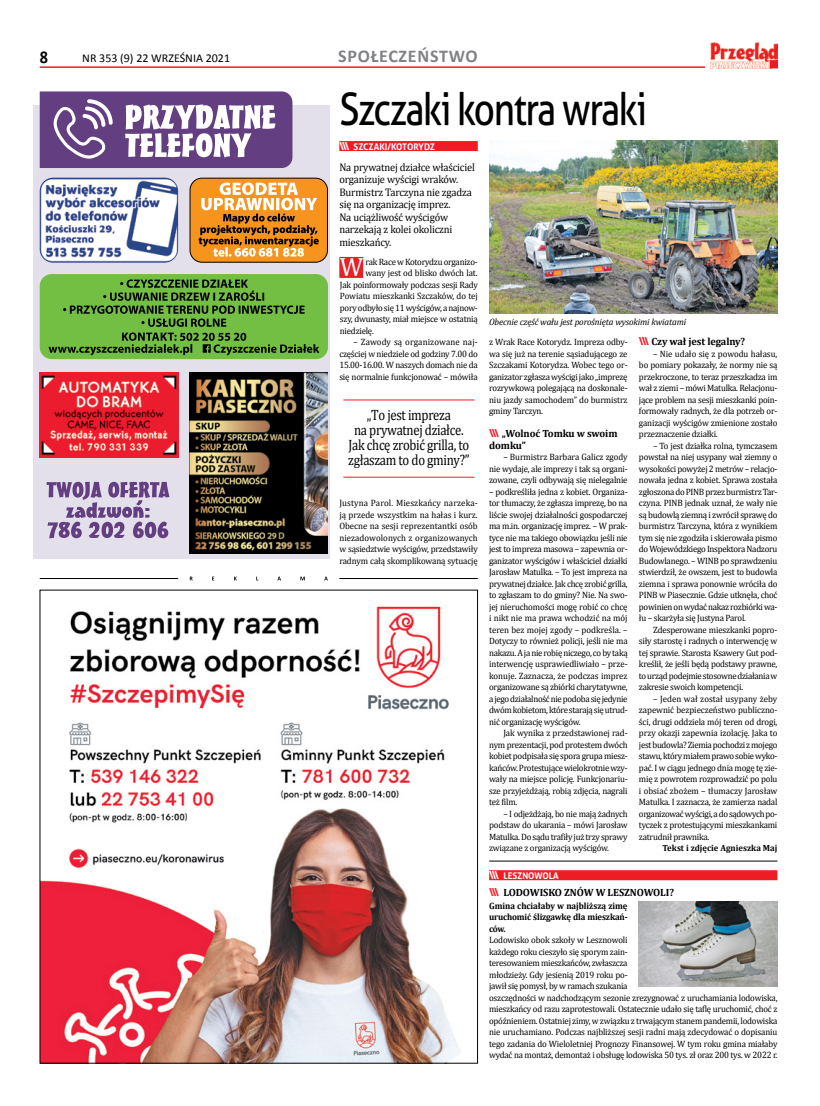
<style>
.page{position:relative;width:820px;height:1106px;background:#fff}
.page>*{position:absolute;margin:0;border:0;box-sizing:border-box;transform-origin:0 0}
.t1{font:45px "Aller";letter-spacing:-.04em;color:#000;scale:.82 1}
.t2{font:26.5px "Cambria";color:#fff;scale:.96 1}
.t3{font:700 18px "Calibri";letter-spacing:.04em;color:#808285}
.t4{font:700 18px "Calibri";color:#000;scale:.9 1}
.t5{font:15px/15px "Cambria";letter-spacing:-.025em;color:#000;text-align:center;scale:.85 1}
.t6{font:12px "Calibri";color:#000}
.t7{font:11px/12.5px "Cambria";letter-spacing:-.015em;color:#000;scale:.95 1}
.t8{font:700 10.5px/11.5px "Cambria";letter-spacing:-.01em;color:#000}
.t9{font:9.2px/11.5px "Cambria";letter-spacing:-.025em;color:#000;text-align:justify;scale:.96 1}
.t10{font:700 9.2px/11.5px "Cambria";letter-spacing:-.02em;color:#000;text-align:justify;scale:.95 1}
.t11{font:italic 9.2px "Cambria";letter-spacing:-.015em;color:#000}
.t12{font:700 9.2px "Aller";color:#fff;scale:.96 1}
.t13{font:700 9px "Cambria";color:#000;scale:.96 1}
.s1{font-size:11px}
.s2{font-family:"Aller";font-size:11px;color:#ed1d24}
</style>
<div class="page">
<hr style="left:40px;top:66px;width:737px;height:2px;background:#ed1d24">
<div style="left:705px;top:42px;width:72px;height:26px;background:#fff"></div>
<img style="left:710px;top:42px;width:67px;height:26px">
<img style="left:42px;top:606px;width:419px;height:455px">
<svg style="left:190px;top:576px;width:137px;height:4px"></svg>
<hr style="left:40px;top:578px;width:138px;height:1px;background:#000">
<hr style="left:339px;top:578px;width:138px;height:1px;background:#000">
<div style="left:339px;top:141px;width:138px;height:10px;background:#ed1d24"></div>
<div style="left:339px;top:257px;width:24px;height:21px;background:#ed1d24"></div>
<div style="left:33px;top:106px;width:296px;height:453px;background:#e3dfeb"></div>
<div style="left:40px;top:274px;width:288px;height:85px;background:#72bf44;border-radius:12px"></div>
<svg style="left:49px;top:279px;width:270px;height:76px"></svg>
<svg style="left:40px;top:91px;width:252px;height:77px;background:#8c71a2"></svg>
<img style="left:40px;top:372px;width:138px;height:85px">
<img style="left:40px;top:178px;width:138px;height:85px">
<div style="left:190px;top:178px;width:137px;height:84px;background:#f7941e;border-radius:12px"></div>
<div style="left:189px;top:178px;width:139px;height:85px;border:1px solid #000;border-radius:12px"></div>
<svg style="left:198px;top:182px;width:120px;height:75px"></svg>
<img style="left:189px;top:372px;width:139px;height:181px">
<div style="left:489px;top:870px;width:288px;height:10px;background:#ed1d24"></div>
<svg style="left:47px;top:481px;width:122px;height:57px"></svg>
<img style="left:489px;top:141px;width:288px;height:172px">
<hr style="left:343px;top:399px;width:131px;height:1px;background:#ed1d24">
<hr style="left:343px;top:476px;width:131px;height:1px;background:#ed1d24">
<img style="left:638px;top:901px;width:139px;height:85px">
<hr style="left:489px;top:860px;width:288px;height:1px;background:#000">
<h3 class="t4" style="left:40px;top:45px;width:11px">8</h3>
<h3 class="t6" style="left:82px;top:51px;width:149px">NR 353 (9) 22 WRZEŚNIA 2021</h3>
<h3 class="t3" style="left:338px;top:45px;width:141px">SPOŁECZEŃSTWO</h3>
<h1 class="t1" style="left:339px;top:82px;width:376px">Szczaki kontra wraki</h1>
<p class="t12" style="left:339px;top:141px;width:101px"><span class="s1">\\\</span> SZCZAKI/KOTORYDZ</p>
<p class="t7" style="left:339px;top:160px;width:144px">Na prywatnej działce właściciel organizuje wyścigi wraków.<br>Burmistrz Tarczyna nie zgadza się na organizację imprez.<br>Na uciążliwość wyścigów narzekają z kolei okoliczni mieszkańcy.</p>
<h2 class="t2" style="left:339px;top:251px;width:26px">W</h2>
<p class="t9" style="left:365px;top:256px;width:118px">rak Race w Kotorydzu organizo-</p>
<p class="t9" style="left:365px;top:267px;width:118px">wany jest od blisko dwóch lat.</p>
<p class="t9" style="left:340px;top:279px;width:145px">Jak poinformowały podczas sesji Rady</p>
<p class="t9" style="left:340px;top:290px;width:145px">Powiatu mieszkanki Szczaków, do tej</p>
<p class="t9" style="left:340px;top:302px;width:145px">pory odbyło się 11 wyścigów, a najnow-</p>
<p class="t9" style="left:340px;top:313px;width:145px">szy, dwunasty, miał miejsce w ostatnią</p>
<p class="t9" style="left:340px;top:325px;width:37px">niedzielę.</p>
<p class="t9" style="left:339px;top:336px;width:146px;text-indent:14px">– Zawody są organizowane naj&shy;częściej w niedziele od godziny 7.00 do 15.00-16.00. W naszych domach nie da się normalnie funkcjonować – mówiła</p>
<h3 class="t5" style="left:348px;top:407px;width:144px">„To jest impreza<br>na prywatnej działce.<br>Jak chcę zrobić grilla, to zgłaszam to do gminy?”</h3>
<p class="t9" style="left:339px;top:497px;width:146px">Justyna Parol. Mieszkańcy narzeka&shy;ją przede wszystkim na hałas i kurz.<br>Obecne na sesji reprezentantki osób niezadowolonych z organizowanych w sąsiedztwie wyścigów, przedstawiły radnym całą skomplikowaną sytuację</p>
<p class="t11" style="left:489px;top:315px;width:198px">Obecnie część wału jest porośnięta wysokimi kwiatami</p>
<p class="t9" style="left:489px;top:336px;width:146px">z Wrak Race Kotorydz. Impreza odby&shy;wa się już na terenie sąsiadującego ze Szczakami Kotorydza. Wobec tego or&shy;ganizator zgłasza wyścigi jako „imprezę rozrywkową polegającą na doskonale&shy;niu jazdy samochodem” do burmistrz gminy Tarczyn.</p>
<p class="t8" style="left:489px;top:427px;width:130px"><span class="s2">\\\</span> „Wolnoć Tomku w swoim domku”</p>
<p class="t9" style="left:489px;top:451px;width:146px;text-indent:14px">– Burmistrz Barbara Galicz zgody nie wydaje, ale imprezy i tak są organi&shy;zowane, czyli odbywają się nielegalnie</p>
<p class="t9" style="left:489px;top:486px;width:146px">– podkreśliła jedna z kobiet. Organiza&shy;tor tłumaczy, że zgłasza imprezę, bo na liście swojej działalności gospodarczej ma m.in. organizację imprez. – W prak&shy;tyce nie ma takiego obowiązku jeśli nie jest to impreza masowa – zapewnia or&shy;ganizator wyścigów i właściciel działki Jarosław Matulka. – To jest impreza na prywatnej działce. Jak chcę zrobić grilla, to zgłaszam to do gminy? Nie. Na swo&shy;jej nieruchomości mogę robić co chcę i nikt nie ma prawa wchodzić na mój teren bez mojej zgody – podkreśla. – Dotyczy to również policji, jeśli nie ma nakazu. A ja nie robię niczego, co by taką interwencję usprawiedliwiało – prze&shy;konuje. Zaznacza, że podczas imprez organizowane są zbiórki charytatywne, a jego działalność nie podoba się jedynie dwóm kobietom, które starają się utrud&shy;nić organizację wyścigów.</p>
<p class="t9" style="left:489px;top:727px;width:146px;text-indent:14px">Jak wynika z przedstawionej rad&shy;nym prezentacji, pod protestem dwóch kobiet podpisała się spora grupa miesz&shy;kańców. Protestujące wielokrotnie wzy&shy;wały na miejsce policję. Funkcjonariu&shy;sze przyjeżdżają, robią zdjęcia, nagrali też film.</p>
<p class="t9" style="left:489px;top:808px;width:146px;text-indent:14px">– I odjeżdżają, bo nie mają żadnych podstaw do ukarania – mówi Jarosław Matulka. Do sądu trafiły już trzy sprawy związane z organizacją wyścigów.</p>
<p class="t12" style="left:489px;top:869px;width:74px"><span class="s1">\\\</span> LESZNOWOLA</p>
<p class="t8" style="left:638px;top:335px;width:108px"><span class="s2">\\\</span> Czy wał jest legalny?</p>
<p class="t9" style="left:638px;top:348px;width:146px;text-indent:14px">– Nie udało się z powodu hałasu, bo pomiary pokazały, że normy nie są przekroczone, to teraz przeszkadza im wał z ziemi – mówi Matulka. Relacjonu&shy;jące problem na sesji mieszkanki poin&shy;formowały radnych, że dla potrzeb or&shy;ganizacji wyścigów zmienione zostało przeznaczenie działki.</p>
<p class="t9" style="left:638px;top:440px;width:146px;text-indent:14px">– To jest działka rolna, tymczasem powstał na niej usypany wał ziemny o wysokości powyżej 2 metrów – relacjo&shy;nowała jedna z kobiet. Sprawa została zgłoszona do PINB przez burmistrz Tar&shy;czyna. PINB jednak uznał, że wały nie są budowlą ziemną i zwrócił sprawę do burmistrz Tarczyna, która z wynikiem tym się nie zgodziła i skierowała pismo do Wojewódzkiego Inspektora Nadzoru Budowlanego. – WINB po sprawdzeniu stwierdził, że owszem, jest to budowla ziemna i sprawa ponownie wróciła do PINB w Piasecznie. Gdzie utknęła, choć powinien on wydać nakaz rozbiórki wa&shy;łu – skarżyła się Justyna Parol.</p>
<p class="t9" style="left:638px;top:624px;width:146px;text-indent:14px">Zdesperowane mieszkanki popro&shy;siły starostę i radnych o interwencję w tej sprawie. Starosta Ksawery Gut pod&shy;kreślił, że jeśli będą podstawy prawne, to urząd podejmie stosowne działania w zakresie swoich kompetencji.</p>
<p class="t9" style="left:638px;top:693px;width:146px;text-indent:14px">– Jeden wał został usypany żeby zapewnić bezpieczeństwo publiczno&shy;ści, drugi oddziela mój teren od drogi, przy okazji zapewnia izolację. Jaka to jest budowla? Ziemia pochodzi z mojego stawu, który miałem prawo sobie wyko&shy;pać. I w ciągu jednego dnia mogę tę zie&shy;mię z powrotem rozprowadzić po polu i obsiać zbożem – tłumaczy Jarosław Matulka. I zaznacza, że zamierza nadal organizować wyścigi, a do sądowych po&shy;tyczek z protestującymi mieszkankami zatrudnił prawnika.</p>
<p class="t13" style="left:662px;top:842px;width:121px">Tekst i zdjęcie Agnieszka Maj</p>
<p class="t8" style="left:489px;top:886px;width:186px"><span class="s2">\\\</span> LODOWISKO ZNÓW W LESZNOWOLI?</p>
<p class="t10" style="left:489px;top:899px;width:147px">Gmina chciałaby w najbliższą zimę uruchomić ślizgawkę dla mieszkań&shy;ców.</p>
<p class="t9" style="left:489px;top:934px;width:302px;text-align:left">Lodowisko obok szkoły w Lesznowoli<br>każdego roku cieszyło się sporym zain-<br>teresowaniem mieszkańców, zwłaszcza<br>młodzieży. Gdy jesienią 2019 roku po-<br>jawił się pomysł, by w ramach szukania<br>oszczędności w nadchodzącym sezonie zrezygnować z uruchamiania lodowiska, mieszkańcy od razu zaprotestowali. Ostatecznie udało się taflę uruchomić, choć z opóźnieniem. Ostatniej zimy, w związku z trwającym stanem pandemii, lodowiska nie uruchamiano. Podczas najbliższej sesji radni mają zdecydować o dopisaniu tego zadania do Wieloletniej Prognozy Finansowej. W tym roku gmina miałaby wydać na montaż, demontaż i obsługę lodowiska 50 tys. zł oraz 200 tys. w 2022 r.</p>
</div>
